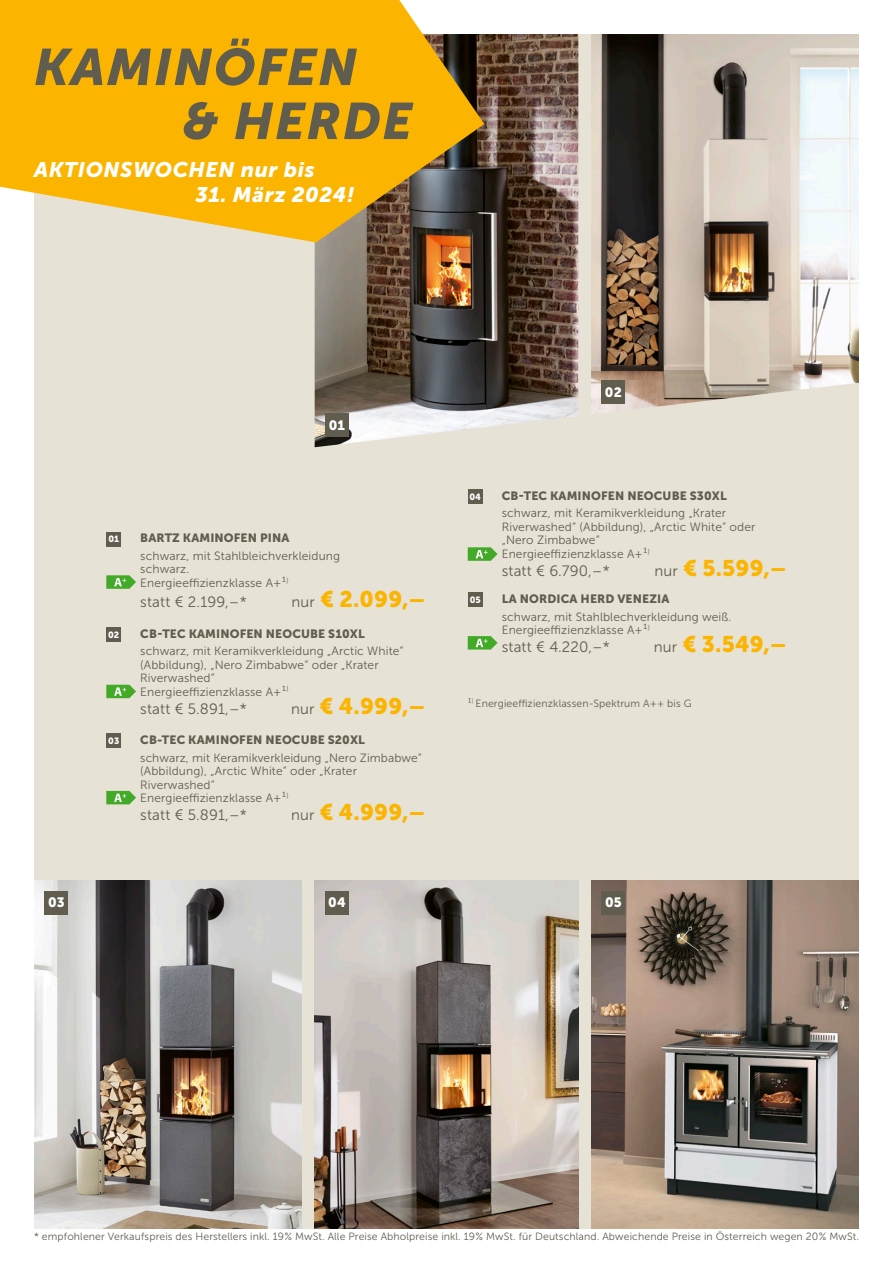
<style>
.page{position:relative;width:893px;height:1263px;background:#fff}
.page>*{position:absolute;margin:0;border:0;box-sizing:border-box;transform-origin:0 0}
.t1{font:italic 51px/54px "Museo Sans 900";letter-spacing:.03em;color:#605d4e}
.t2{font:22.5px "Museo Sans 900";letter-spacing:.01em;color:#fbb500}
.t3{font:italic 21px "Museo Sans 900";letter-spacing:.03em;color:#fff}
.t4{font:15px "Museo Sans 300";letter-spacing:.01em;color:#605d4e}
.t5{font:13.5px "Museo Sans 900";letter-spacing:.005em;color:#fff}
.t6{font:12px/13.5px "Museo Sans 300";letter-spacing:.01em;color:#605d4e}
.t7{font:12px "Museo Sans 900";letter-spacing:.01em;color:#605d4e}
.t8{font:10.5px "Museo Sans 300";letter-spacing:.01em;color:#605d4e}
.t9{font:9px "Museo Sans 900";letter-spacing:.005em;color:#fff}
.s1{font-family:"Museo Sans 300";font-size:15px;color:#605d4e}
</style>
<div class="page">
<div style="left:34px;top:34px;width:825px;height:1195px;background:#e6e2d6"></div>
<img style="left:591px;top:34px;width:268px;height:380px">
<img style="left:315px;top:34px;width:263px;height:413px">
<svg style="left:0;top:0;width:484px;height:242px;background:#e7ae1c"></svg>
<div style="left:468px;top:489px;width:15px;height:15px;background:#605d4e"></div>
<div style="left:468px;top:592px;width:15px;height:15px;background:#605d4e"></div>
<div style="left:106px;top:531px;width:15px;height:15px;background:#605d4e"></div>
<div style="left:106px;top:627px;width:15px;height:15px;background:#605d4e"></div>
<div style="left:106px;top:733px;width:15px;height:15px;background:#605d4e"></div>
<svg style="left:468px;top:636px;width:29px;height:13px"></svg>
<svg style="left:468px;top:547px;width:29px;height:14px"></svg>
<svg style="left:106px;top:575px;width:30px;height:14px"></svg>
<svg style="left:106px;top:685px;width:30px;height:13px"></svg>
<svg style="left:106px;top:791px;width:30px;height:13px"></svg>
<img style="left:34px;top:880px;width:268px;height:349px">
<img style="left:315px;top:880px;width:263px;height:349px">
<img style="left:591px;top:880px;width:268px;height:349px">
<div style="left:325px;top:413px;width:24px;height:24px;background:#605d4e"></div>
<div style="left:602px;top:380px;width:23px;height:24px;background:#605d4e"></div>
<div style="left:45px;top:891px;width:23px;height:23px;background:#605d4e"></div>
<div style="left:325px;top:891px;width:24px;height:23px;background:#605d4e"></div>
<div style="left:602px;top:891px;width:23px;height:23px;background:#605d4e"></div>
<h1 class="t1" style="left:183px;top:40px;width:231px;text-indent:-149px">KAMINÖFEN<br>&amp; HERDE</h1>
<h3 class="t3" style="left:34px;top:158px;width:282px">AKTIONSWOCHEN nur bis</h3>
<h3 class="t3" style="left:195px;top:183px;width:160px">31. März 2024!</h3>
<p class="t5" style="left:329px;top:417px;width:18px">01</p>
<p class="t9" style="left:108px;top:534px;width:12px">01</p>
<p class="t7" style="left:140px;top:531px;width:151px">BARTZ KAMINOFEN PINA</p>
<p class="t6" style="left:140px;top:549px;width:201px">schwarz, mit Stahlbleichverkleidung schwarz.<br>Energieeffizienzklasse A+ ¹<sup>)</sup></p>
<p class="t4" style="left:140px;top:594px;width:108px">statt € 2.199,–*</p>
<h2 class="t2" style="left:292px;top:586px;width:135px"><span class="s1">nur</span> € 2.099,–</h2>
<p class="t9" style="left:108px;top:629px;width:13px">02</p>
<p class="t7" style="left:140px;top:626px;width:226px">CB-TEC KAMINOFEN NEOCUBE S10XL</p>
<p class="t6" style="left:140px;top:644px;width:265px">schwarz, mit Keramikverkleidung „Arctic White“ (Abbildung), „Nero Zimbabwe“ oder „Krater Riverwashed“<br>Energieeffizienzklasse A+ ¹<sup>)</sup></p>
<p class="t4" style="left:140px;top:700px;width:108px">statt € 5.891,–*</p>
<h2 class="t2" style="left:291px;top:693px;width:136px"><span class="s1">nur</span> € 4.999,–</h2>
<p class="t9" style="left:108px;top:736px;width:13px">03</p>
<p class="t7" style="left:140px;top:733px;width:226px">CB-TEC KAMINOFEN NEOCUBE S20XL</p>
<p class="t6" style="left:140px;top:751px;width:283px">schwarz, mit Keramikverkleidung „Nero Zimbabwe“ (Abbildung), „Arctic White“ oder „Krater Riverwashed“<br>Energieeffizienzklasse A+ ¹<sup>)</sup></p>
<p class="t4" style="left:140px;top:807px;width:108px">statt € 5.891,–*</p>
<h2 class="t2" style="left:291px;top:799px;width:136px"><span class="s1">nur</span> € 4.999,–</h2>
<p class="t5" style="left:605px;top:384px;width:18px">02</p>
<p class="t9" style="left:469px;top:492px;width:13px">04</p>
<p class="t7" style="left:502px;top:489px;width:226px">CB-TEC KAMINOFEN NEOCUBE S30XL</p>
<p class="t6" style="left:502px;top:507px;width:255px">schwarz, mit Keramikverkleidung „Krater Riverwashed“ (Abbildung), „Arctic White“ oder „Nero Zimbabwe“<br>Energieeffizienzklasse A+ ¹<sup>)</sup></p>
<p class="t4" style="left:502px;top:563px;width:109px">statt € 6.790,–*</p>
<h2 class="t2" style="left:654px;top:555px;width:134px"><span class="s1">nur</span> € 5.599,–</h2>
<p class="t9" style="left:470px;top:595px;width:13px">05</p>
<p class="t7" style="left:502px;top:592px;width:169px">LA NORDICA HERD VENEZIA</p>
<p class="t6" style="left:502px;top:610px;width:231px">schwarz, mit Stahlblechverkleidung weiß.<br>Energieeffizienzklasse A+ ¹<sup>)</sup></p>
<p class="t4" style="left:502px;top:639px;width:110px">statt € 4.220,–*</p>
<h2 class="t2" style="left:654px;top:632px;width:134px"><span class="s1">nur</span> € 3.549,–</h2>
<p class="t8" style="left:468px;top:698px;width:225px">¹<sup>)</sup> Energieeffizienzklassen-Spektrum A++ bis G</p>
<p class="t5" style="left:48px;top:895px;width:18px">03</p>
<p class="t5" style="left:328px;top:895px;width:19px">04</p>
<p class="t5" style="left:605px;top:895px;width:18px">05</p>
<p class="t8" style="left:34px;top:1230px;width:826px">* empfohlener Verkaufspreis des Herstellers inkl. 19 % MwSt. Alle Preise Abholpreise inkl. 19 % MwSt. für Deutschland. Abweichende Preise in Österreich wegen 20 % MwSt.</p>
</div>
